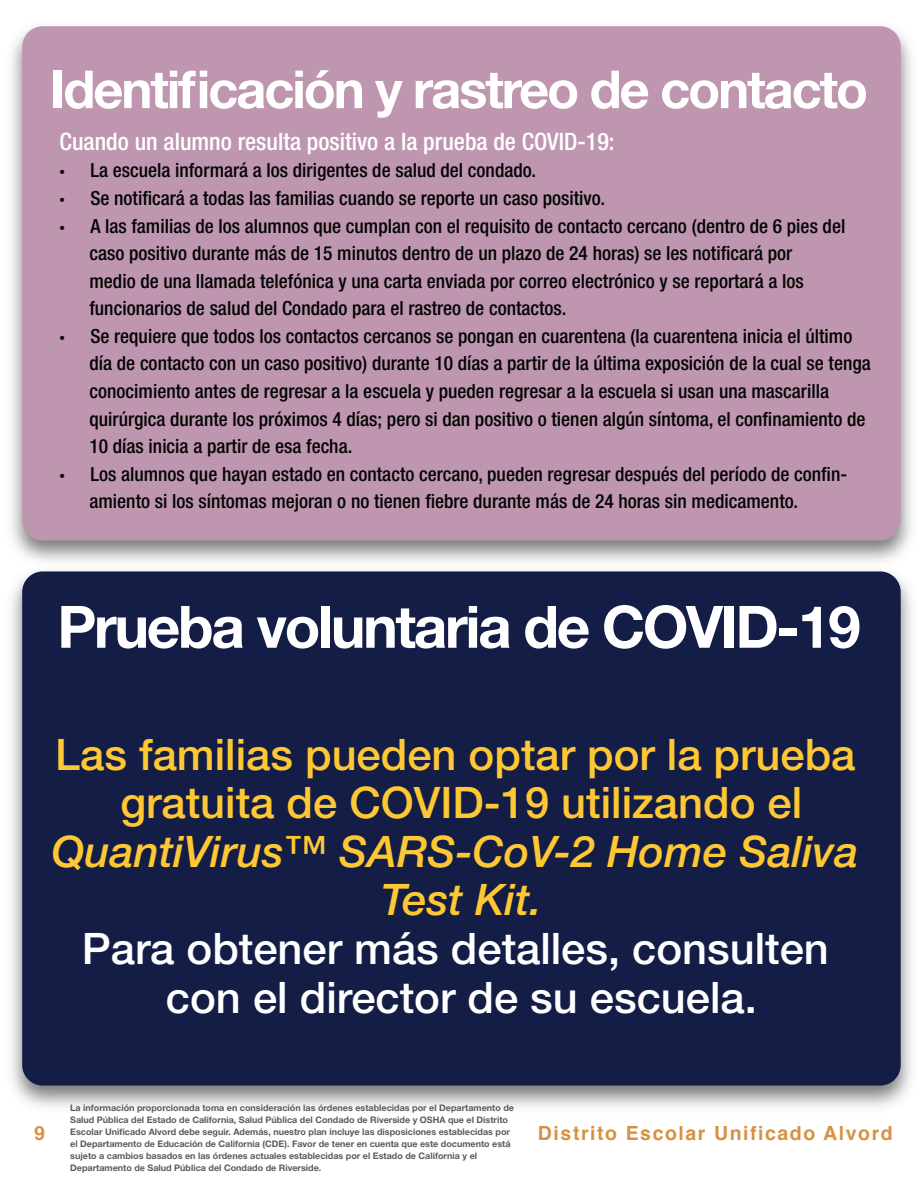
<style>
.page{position:relative;width:918px;height:1188px;background:#fff}
.page>*{position:absolute;margin:0;border:0;box-sizing:border-box;transform-origin:0 0}
.t1{font:700 58.5px "Helvetica Neue LT Std";letter-spacing:-.04em;color:#fff}
.t2{font:700 52.5px "Helvetica Neue LT Std";letter-spacing:-.04em;color:#fff}
.t3{font:500 43.5px/48.6px "Helvetica Neue LT Std";color:#fec734;text-align:center}
.t4{font:500 43.5px/48.6px "Helvetica Neue LT Std";color:#fff;text-align:center}
.t5{font:italic 500 43.5px/48.6px "Helvetica Neue LT Std";color:#fec734;text-align:center}
.t6{font:500 condensed 24px "Helvetica Neue LT Std";color:#fff}
.t7{font:500 condensed 19.5px/27.6px "Helvetica Neue LT Std";color:#040503}
.t8{font:700 19.5px "Helvetica";letter-spacing:.08em;color:#d89142}
.t9{font:700 9px/12px "Helvetica Neue LT Std";color:#5b5b5b}
.s1{font-family:"Myriad Pro";font-weight:400;font-stretch:normal}
</style>
<div class="page">
<div style="left:22px;top:26px;width:879px;height:514px;background:#be96b0;border-radius:20px"></div>
<div style="left:22px;top:571px;width:879px;height:515px;background:#131d46;border-radius:20px"></div>
<h2 class="t2" style="left:50px;top:57px;width:820px">Identificación y rastreo de contacto</h2>
<p class="t6" style="left:60px;top:127px;width:557px">Cuando un alumno resulta positivo a la prueba de COVID-19:</p>
<p class="t7" style="left:60px;top:156px;width:478px"><span class="s1">•</span> La escuela informará a los dirigentes de salud del condado.</p>
<p class="t7" style="left:60px;top:184px;width:547px"><span class="s1">•</span> Se notificará a todas las familias cuando se reporte un caso positivo.</p>
<p class="t7" style="left:90px;top:212px;width:757px;text-indent:-30px"><span class="s1">•</span> A las familias de los alumnos que cumplan con el requisito de contacto cercano (dentro de 6 pies del caso positivo durante más de 15 minutos dentro de un plazo de 24 horas) se les notificará por<br>medio de una llamada telefónica y una carta enviada por correo electrónico y se reportará a los funcionarios de salud del Condado para el rastreo de contactos.</p>
<p class="t7" style="left:90px;top:322px;width:783px;text-indent:-30px"><span class="s1">•</span> Se requiere que todos los contactos cercanos se pongan en cuarentena (la cuarentena inicia el último día de contacto con un caso positivo) durante 10 días a partir de la última exposición de la cual se tenga conocimiento antes de regresar a la escuela y pueden regresar a la escuela si usan una mascarilla quirúrgica durante los próximos 4 días; pero si dan positivo o tienen algún síntoma, el confinamiento de 10 días inicia a partir de esa fecha.</p>
<p class="t7" style="left:90px;top:460px;width:759px;text-indent:-30px"><span class="s1">•</span> Los alumnos que hayan estado en contacto cercano, pueden regresar después del período de confin&shy;amiento si los síntomas mejoran o no tienen fiebre durante más de 24 horas sin medicamento.</p>
<h1 class="t1" style="left:57px;top:591px;width:805px">Prueba voluntaria de COVID-19</h1>
<h3 class="t3" style="left:55px;top:729px;width:802px">Las familias pueden optar por la prueba gratuita de COVID-19 utilizando el</h3>
<h3 class="t5" style="left:52px;top:827px;width:808px">QuantiVirus™ SARS-CoV-2 Home Saliva<br>Test Kit.</h3>
<h3 class="t4" style="left:82px;top:924px;width:749px">Para obtener más detalles, consulten con el director de su escuela.</h3>
<p class="t8" style="left:34px;top:1117px;width:12px">9</p>
<p class="t9" style="left:70px;top:1102px;width:445px">La información proporcionada toma en consideración las órdenes establecidas por el Departamento de Salud Pública del Estado de California, Salud Pública del Condado de Riverside y OSHA que el Distrito Escolar Unificado Alvord debe seguir. Además, nuestro plan incluye las disposiciones establecidas por el Departamento de Educación de California (CDE). Favor de tener en cuenta que este documento está sujeto a cambios basados en las órdenes actuales establecidas por el Estado de California y el Departamento de Salud Pública del Condado de Riverside.</p>
<p class="t8" style="left:538px;top:1117px;width:356px">Distrito Escolar Unificado Alvord</p>
</div>
